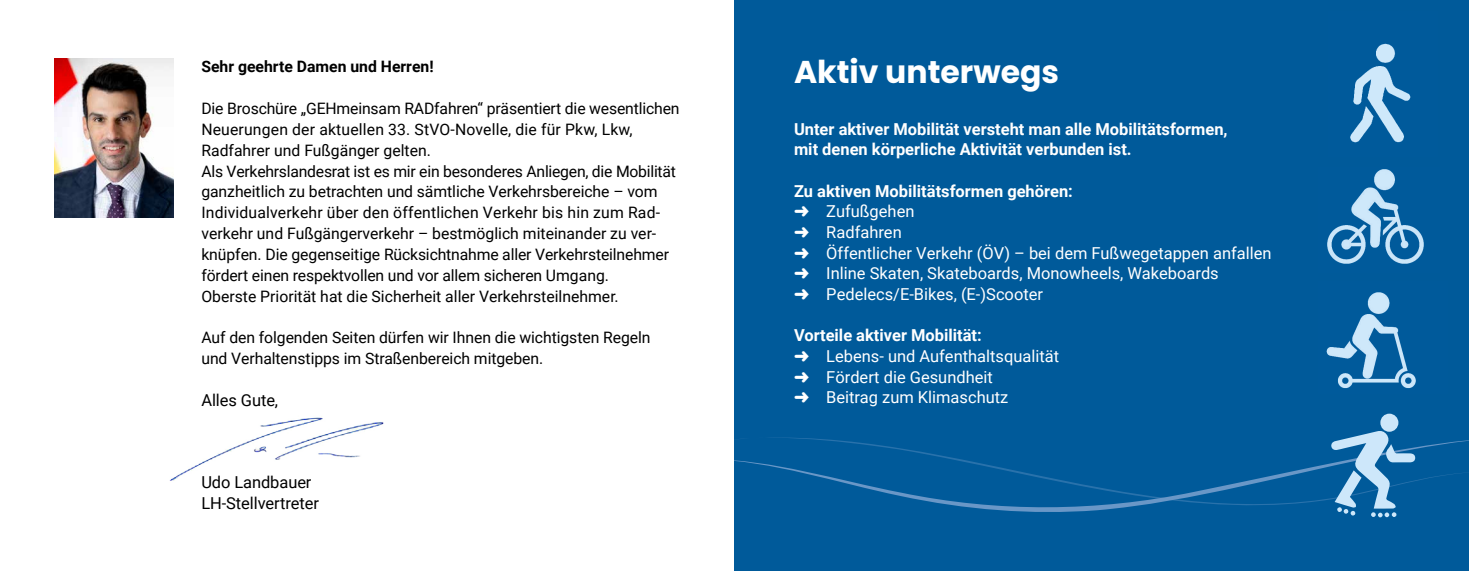
<style>
.page{position:relative;width:1469px;height:571px;background:#fff}
.page>*{position:absolute;margin:0;border:0;box-sizing:border-box;transform-origin:0 0}
.t1{font:700 31.5px "Poppins";color:#fff}
.t2{font:16.45px/20.7px "Roboto";color:#fff}
.t3{font:700 16.45px/20.7px "Roboto";color:#fff}
.t4{font:16.45px/20.7px "Roboto";letter-spacing:-.005em;color:#000}
.t5{font:15.75px/20.8px "Roboto";letter-spacing:-.005em;color:#000}
.t6{font:700 15.75px "Roboto";color:#000}
.s1{font-weight:700}
</style>
<div class="page">
<img style="left:169px;top:417px;width:215px;height:64px">
<div style="left:734px;top:0;width:734px;height:570px;background:#005a9a"></div>
<img style="left:1326px;top:292px;width:90px;height:97px">
<img style="left:1327px;top:169px;width:97px;height:95px">
<img style="left:1350px;top:43px;width:61px;height:100px">
<img style="left:55px;top:58px;width:119px;height:159px">
<svg style="left:734px;top:438px;width:734px;height:74px"></svg>
<svg style="left:1330px;top:430px;width:85px;height:87px"></svg>
<div style="left:1380px;top:413px;width:18px;height:18px;background:#cde7fa;border-radius:50%"></div>
<p class="t6" style="left:201px;top:56px;width:234px">Sehr geehrte Damen und Herren!</p>
<p class="t5" style="left:201px;top:97px;width:480px">Die Broschüre „GEHmeinsam RADfahren“ präsentiert die wesentlichen Neuerungen der aktuellen 33. StVO-Novelle, die für Pkw, Lkw, Radfahrer und Fußgänger gelten.<br>Als Verkehrslandesrat ist es mir ein besonderes Anliegen, die Mobilität ganzheitlich zu betrachten und sämtliche Verkehrsbereiche – vom Individualverkehr über den öffentlichen Verkehr bis hin zum Rad&shy;verkehr und Fußgängerverkehr – bestmöglich miteinander zu ver&shy;knüpfen. Die gegenseitige Rücksichtnahme aller Verkehrsteilnehmer fördert einen respektvollen und vor allem sicheren Umgang.<br>Oberste Priorität hat die Sicherheit aller Verkehrsteilnehmer.</p>
<p class="t5" style="left:201px;top:326px;width:450px">Auf den folgenden Seiten dürfen wir Ihnen die wichtigsten Regeln und Verhaltenstipps im Straßenbereich mitgeben.</p>
<p class="t4" style="left:201px;top:389px;width:78px">Alles Gute,</p>
<p class="t4" style="left:201px;top:471px;width:119px">Udo Landbauer<br>LH-Stellvertreter</p>
<h1 class="t1" style="left:794px;top:53px;width:266px">Aktiv unterwegs</h1>
<p class="t3" style="left:794px;top:118px;width:435px">Unter aktiver Mobilität versteht man alle Mobilitätsformen, mit denen körperliche Aktivität verbunden ist.</p>
<p class="t2" style="left:794px;top:180px;width:479px"><span class="s1">Zu aktiven Mobilitätsformen gehören:<br></span>➜ Zufußgehen<br>➜ Radfahren<br>➜ Öffentlicher Verkehr (ÖV) – bei dem Fußwegetappen anfallen ➜ Inline Skaten, Skateboards, Monowheels, Wakeboards<br>➜ Pedelecs/E-Bikes, (E-)Scooter</p>
<p class="t2" style="left:794px;top:324px;width:266px"><span class="s1">Vorteile aktiver Mobilität:<br></span>➜ Lebens- und Aufenthaltsqualität ➜ Fördert die Gesundheit<br>➜ Beitrag zum Klimaschutz</p>
</div>
